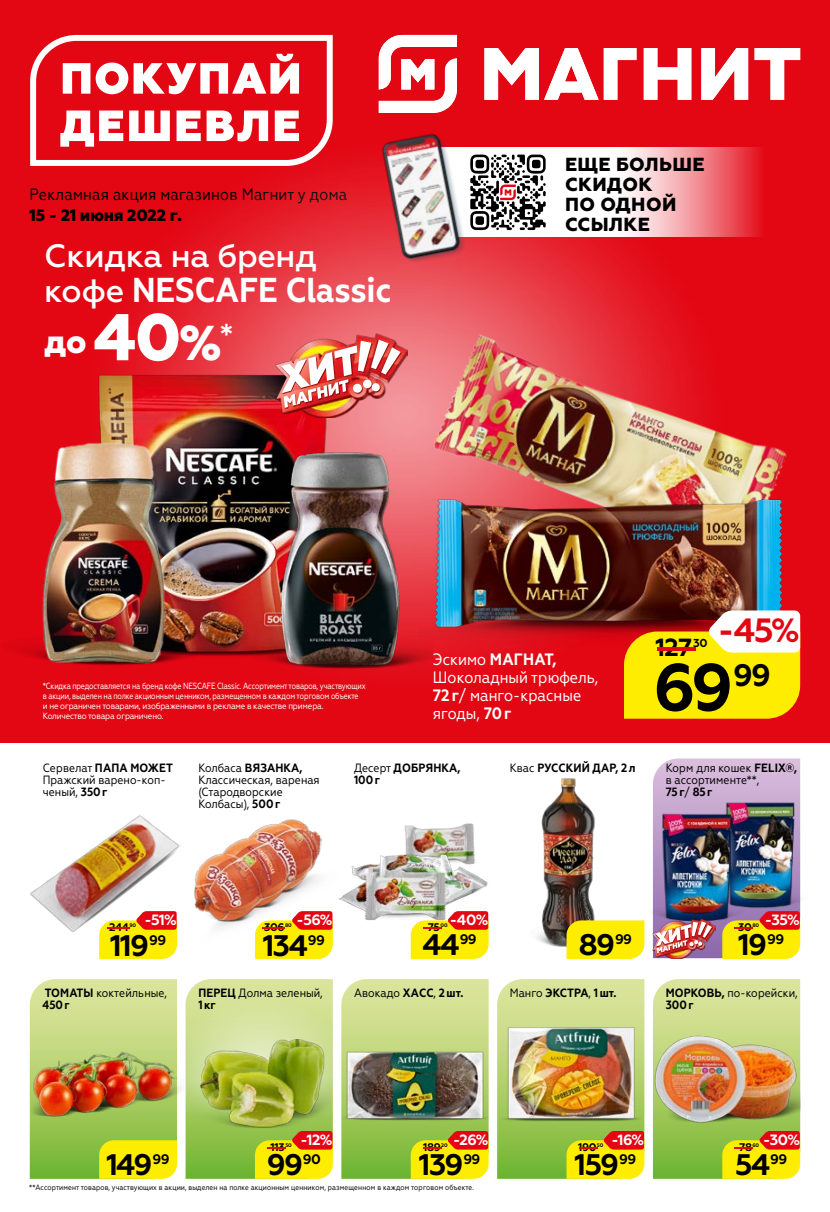
<style>
.page{position:relative;width:830px;height:1212px;background:#fff}
.page>*{position:absolute;margin:0;border:0;box-sizing:border-box;transform-origin:0 0}
.t1{font:700 66.45px "Geometria";color:#000}
.t2{font:700 34.5px "Geometria Narrow";color:#fff}
.t3{font:700 33.6px "Geometria";color:#e30613}
.t4{font:500 32.4px "Geometria";letter-spacing:-.01em;color:#fff}
.t5{font:800 32.4px "Geometria";color:#fff}
.t6{font:700 29.7px "Geometria";letter-spacing:-.055em;color:#000}
.t7{font:700 24.75px "Geometria";color:#000}
.t8{font:800 18.9px/20.1px "Geometria";letter-spacing:.02em;color:#000}
.t9{font:16.5px/18px "Geometria Narrow";color:#fff}
.t10{font:16.5px "Geometria Narrow";letter-spacing:.01em;color:#000}
.t11{font:800 16.5px "Geometria";letter-spacing:-.02em;color:#000}
.t12{font:700 14.85px "Geometria";color:#fff}
.t13{font:12px/12px "Geometria Narrow";color:#000}
.t14{font:700 12px/12px "Geometria Narrow";letter-spacing:.01em;color:#000}
.t15{font:700 11.55px "Geometria";color:#000}
.t16{font:700 11.1px "Geometria";letter-spacing:-.03em;color:#000}
.t17{font:9px/9.8px "Geometria Narrow";letter-spacing:-.02em;color:#fff;scale:.9 1}
.t18{font:7.65px "Geometria Narrow";letter-spacing:.01em;color:#000}
.t19{font:700 5.1px "Geometria";color:#000}
.s1{font-family:"Geometria";font-weight:500;font-size:32.4px}
.s2{font-size:66px}
.s3{font-size:48.9px}
.s4{font-weight:700}
.s5{font-size:24.75px;color:#e30613}
.s6{font-weight:400}
.s7{color:#e30613}
.s8{font-size:11.1px;color:#e30613}
</style>
<div class="page">
<div style="left:0;top:0;width:829px;height:743px;background:#e30613"></div>
<svg style="left:30px;top:35px;width:302px;height:131px"></svg>
<img style="left:45px;top:108px;width:629px;height:517px">
<img style="left:799px;top:883px;width:2px;height:36px">
<svg style="left:476px;top:147px;width:284px;height:90px"></svg>
<img style="left:367px;top:117px;width:109px;height:157px">
<svg style="left:470px;top:154px;width:75px;height:76px"></svg>
<img style="left:60px;top:358px;width:307px;height:298px">
<img style="left:19px;top:619px;width:180px;height:41px">
<img style="left:37px;top:434px;width:137px;height:231px">
<img style="left:231px;top:625px;width:187px;height:40px">
<img style="left:274px;top:449px;width:131px;height:220px">
<img style="left:275px;top:334px;width:132px;height:84px">
<img style="left:281px;top:340px;width:119px;height:68px">
<img style="left:194px;top:819px;width:127px;height:109px">
<img style="left:30px;top:815px;width:151px;height:124px">
<svg style="left:99px;top:911px;width:78px;height:48px"></svg>
<svg style="left:255px;top:911px;width:78px;height:48px"></svg>
<img style="left:404px;top:823px;width:70px;height:14px">
<img style="left:338px;top:837px;width:150px;height:83px">
<svg style="left:410px;top:911px;width:78px;height:48px"></svg>
<img style="left:652px;top:758px;width:147px;height:201px">
<img style="left:412px;top:324px;width:375px;height:264px">
<img style="left:418px;top:601px;width:205px;height:62px">
<img style="left:426px;top:492px;width:361px;height:144px">
<img style="left:29px;top:1121px;width:1px;height:13px">
<img style="left:29px;top:1042px;width:150px;height:79px">
<svg style="left:623px;top:610px;width:176px;height:109px"></svg>
<img style="left:30px;top:979px;width:147px;height:200px">
<svg style="left:185px;top:979px;width:148px;height:200px"></svg>
<img style="left:341px;top:979px;width:147px;height:200px">
<img style="left:497px;top:979px;width:147px;height:200px">
<img style="left:536px;top:778px;width:59px;height:169px">
<svg style="left:566px;top:920px;width:78px;height:39px"></svg>
<img style="left:652px;top:979px;width:147px;height:200px">
<img style="left:192px;top:1039px;width:141px;height:101px">
<svg style="left:643px;top:48px;width:48px;height:52px"></svg>
<svg style="left:754px;top:48px;width:45px;height:52px"></svg>
<svg style="left:701px;top:48px;width:46px;height:52px"></svg>
<svg style="left:484px;top:48px;width:152px;height:52px"></svg>
<svg style="left:378px;top:35px;width:78px;height:78px"></svg>
<h3 class="t10" style="left:30px;top:185px;width:319px">Рекламная акция магазинов Магнит у дома</h3>
<h3 class="t11" style="left:30px;top:206px;width:154px">15 - 21 июня 2022 г.</h3>
<h3 class="t4" style="left:44px;top:237px;width:274px">Скидка на бренд</h3>
<h2 class="t2" style="left:44px;top:269px;width:348px"><span class="s1">кофе</span> NESCAFE Classic</h2>
<h3 class="t5" style="left:44px;top:322px;width:190px">до <span class="s2">40</span><span class="s3">%</span><sup>*</sup></h3>
<h3 class="t8" style="left:564px;top:155px;width:141px">ЕЩЕ БОЛЬШЕ<br>СКИДОК<br>ПО ОДНОЙ<br>ССЫЛКЕ</h3>
<p class="t17" style="left:43px;top:681px;width:360px">*Скидка предоставляется на бренд кофе NESCAFE Classic. Ассортимент товаров, участвующих в акции, выделен на полке акционным ценником, размещенном в каждом торговом объекте и не ограничен товарами, изображенными в рекламе в качестве примера.<br>Количество товара ограничено.</p>
<h3 class="t9" style="left:432px;top:650px;width:167px">Эскимо <span class="s4">МАГНАТ,<br></span>Шоколадный трюфель,<br><span class="s4">72г</span>/ манго-красные ягоды, <span class="s4">70г</span></h3>
<h3 class="t3" style="left:717px;top:610px;width:84px">-45%</h3>
<h3 class="t7" style="left:655px;top:632px;width:38px">127</h3>
<p class="t15" style="left:645px;top:636px;width:64px"><span class="s5">-</span>30</p>
<h1 class="t1" style="left:652px;top:648px;width:119px">69<sup>99</sup></h1>
<h3 class="t13" style="left:43px;top:762px;width:132px">Сервелат <span class="s4">ПАПА МОЖЕТ<br></span>Пражский варено-коп&shy;ченый, <span class="s4">350г</span></h3>
<h3 class="t13" style="left:198px;top:762px;width:123px">Колбаса <span class="s4">ВЯЗАНКА,<br></span>Классическая, вареная (Стародворские<br>Колбасы), <span class="s4">500г</span></h3>
<h3 class="t14" style="left:354px;top:762px;width:108px"><span class="s6">Десерт</span> ДОБРЯНКА,<br>100г</h3>
<h3 class="t14" style="left:509px;top:762px;width:127px"><span class="s6">Квас</span> РУССКИЙ ДАР, 2л</h3>
<h3 class="t13" style="left:665px;top:762px;width:133px">Корм для кошек <span class="s4">FELIX®, </span>в ассортименте**,<br><span class="s4">75г</span>/ <span class="s4">85г</span></h3>
<p class="t16" style="left:100px;top:921px;width:38px"><span class="s7">-</span>244<sup>90</sup></p>
<h3 class="t12" style="left:144px;top:911px;width:34px">-51%</h3>
<h3 class="t12" style="left:296px;top:911px;width:38px">-56%</h3>
<p class="t16" style="left:256px;top:921px;width:38px"><span class="s7">-</span>306<sup>80</sup></p>
<h3 class="t6" style="left:110px;top:928px;width:58px">119<sup>99</sup></h3>
<h3 class="t6" style="left:263px;top:928px;width:64px">134<sup>99</sup></h3>
<h3 class="t12" style="left:449px;top:911px;width:40px">-40%</h3>
<h3 class="t6" style="left:422px;top:927px;width:56px">44<sup>99</sup></h3>
<p class="t16" style="left:417px;top:921px;width:32px"><span class="s7">-</span>75<sup>00</sup></p>
<h3 class="t6" style="left:578px;top:927px;width:55px">89<sup>99</sup></h3>
<h3 class="t12" style="left:764px;top:911px;width:37px">-35%</h3>
<h3 class="t6" style="left:737px;top:927px;width:48px">19<sup>99</sup></h3>
<p class="t16" style="left:728px;top:921px;width:32px"><span class="s7">-</span>30<sup>80</sup></p>
<h3 class="t13" style="left:198px;top:987px;width:126px"><span class="s4">ПЕРЕЦ</span> Долма зеленый,<br><span class="s4">1кг</span></h3>
<h3 class="t14" style="left:665px;top:987px;width:133px">МОРКОВЬ, <span class="s6">по-корейски,<br></span>300г</h3>
<h3 class="t13" style="left:45px;top:987px;width:124px"><span class="s4">ТОМАТЫ</span> коктейльные,</h3>
<h3 class="t13" style="left:354px;top:987px;width:111px">Авокадо <span class="s4">ХАCС</span>, <span class="s4">2шт.</span></h3>
<h3 class="t14" style="left:509px;top:987px;width:108px"><span class="s6">Манго</span> ЭКСТРА<span class="s6">,</span> 1шт.</h3>
<h3 class="t14" style="left:43px;top:999px;width:29px">450г</h3>
<h3 class="t6" style="left:106px;top:1147px;width:64px">149<sup>99</sup></h3>
<h3 class="t12" style="left:300px;top:1131px;width:34px">-12%</h3>
<h3 class="t6" style="left:266px;top:1147px;width:56px">99<sup>90</sup></h3>
<p class="t16" style="left:261px;top:1140px;width:32px"><span class="s7">-</span>113<sup>50</sup></p>
<h3 class="t12" style="left:453px;top:1131px;width:37px">-26%</h3>
<h3 class="t6" style="left:418px;top:1147px;width:63px">139<sup>99</sup></h3>
<p class="t16" style="left:417px;top:1140px;width:32px"><span class="s7">-</span>189<sup>20</sup></p>
<h3 class="t12" style="left:611px;top:1131px;width:34px">-16%</h3>
<h3 class="t6" style="left:574px;top:1147px;width:63px">159<sup>99</sup></h3>
<p class="t16" style="left:572px;top:1140px;width:32px"><span class="s7">-</span>190<sup>50</sup></p>
<h3 class="t12" style="left:762px;top:1131px;width:39px">-30%</h3>
<p class="t16" style="left:739px;top:1140px;width:14px">78</p>
<p class="t19" style="left:728px;top:1142px;width:32px"><span class="s8">-</span>60</p>
<h3 class="t6" style="left:734px;top:1147px;width:54px">54<sup>99</sup></h3>
<p class="t18" style="left:29px;top:1183px;width:446px">**Ассортимент товаров, участвующих в акции, выделен на полке акционным ценником, размещенном в каждом торговом объекте.</p>
</div>
